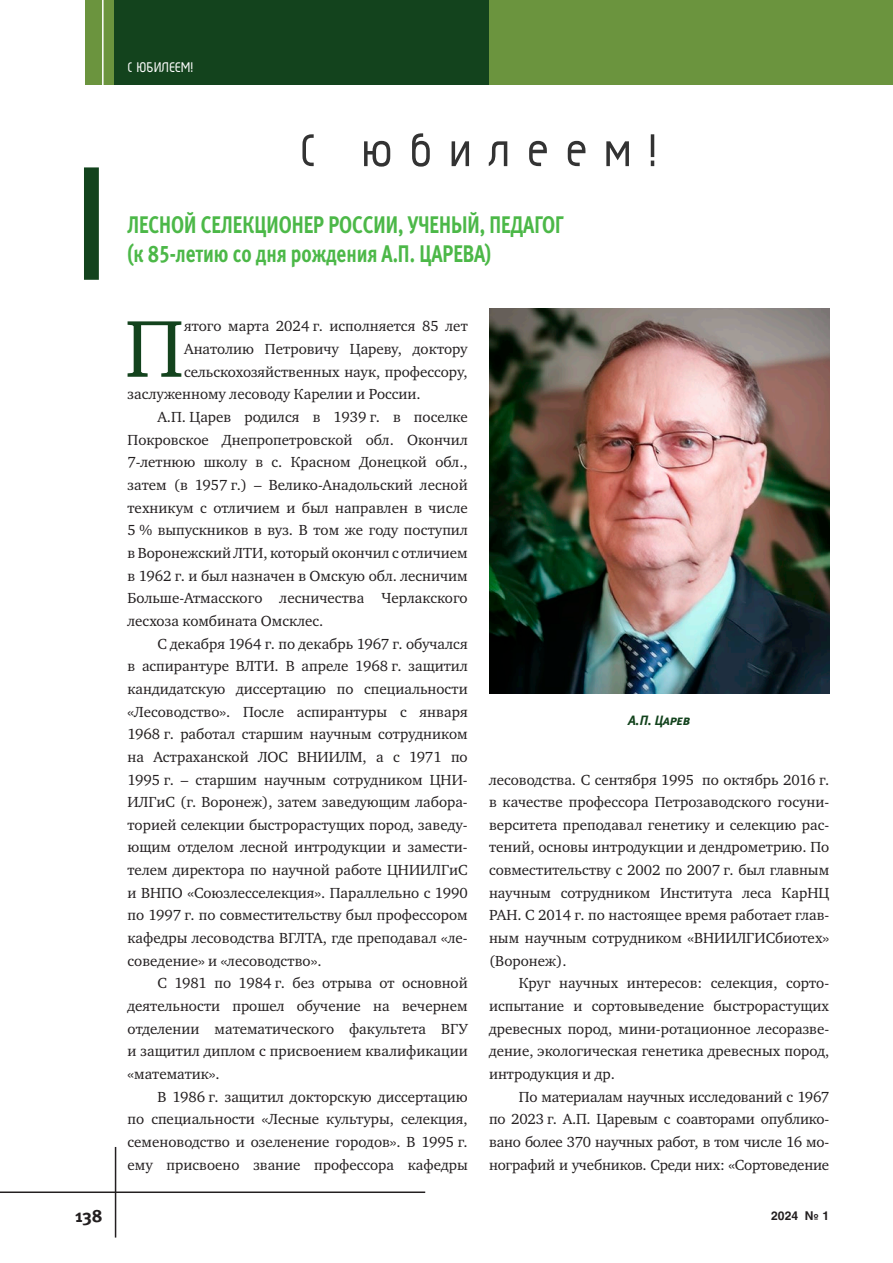
<style>
.page{position:relative;width:893px;height:1263px;background:#fff}
.page>*{position:absolute;margin:0;border:0;box-sizing:border-box;transform-origin:0 0}
.Text{font:82.5px "Charter C";color:#13431d}
.Zag_0{font:700 54px "Magic C";letter-spacing:.3em;color:#333}
.Zag_1{font:24px/28.8px "Meta Bold LFC";color:#4cb848;scale:.8 1}
.t1{font:18px "Meta Bold C";color:#231f20}
.t2{font:700 16.5px "Magic C";color:#fff}
.Text-2{font:15px/22.6px "Charter C";color:#231f20;text-align:justify}
.Ris_Zag{font:italic 13.5px "Meta Bold Caps C";color:#13431d}
.t3{font:700 12px "Helios C";color:#231f20}
</style>
<div class="page">
<div style="left:85px;top:0;width:808px;height:85px;background:#6b943e"></div>
<div style="left:115px;top:0;width:374px;height:85px;background:#13431d"></div>
<hr style="left:102px;top:0;width:2px;height:85px;background:#fff">
<hr style="left:0;top:1191px;width:425px;height:2px;background:#231f20">
<hr style="left:115px;top:1147px;width:1px;height:90px;background:#231f20">
<div style="left:84px;top:167px;width:15px;height:113px;background:#13431d"></div>
<img style="left:489px;top:309px;width:340px;height:385px">
<p class="t2" style="left:128px;top:60px;width:67px">С ЮБИЛЕЕМ!</p>
<p class="Zag_0" style="left:300px;top:124px;width:359px">С юбилеем!</p>
<p class="Zag_1" style="left:128px;top:210px;width:547px">ЛЕСНОЙ СЕЛЕКЦИОНЕР РОССИИ, УЧЕНЫЙ, ПЕДАГОГ (к 85-летию со дня рождения А.П. ЦАРЕВА)</p>
<p class="Text" style="left:125px;top:303px;width:61px">П</p>
<p class="Text-2" style="left:184px;top:315px;width:285px">ятого марта 2024 г. исполняется 85 лет</p>
<p class="Text-2" style="left:184px;top:338px;width:285px">Анатолию Петровичу Цареву, доктору</p>
<p class="Text-2" style="left:184px;top:360px;width:285px">сельскохозяйственных наук, профессору,</p>
<p class="Text-2" style="left:128px;top:383px;width:295px">заслуженному лесоводу Карелии и России.</p>
<p class="Text-2" style="left:128px;top:406px;width:342px;text-indent:30px">А.П. Царев родился в 1939 г. в поселке Покровское Днепропетровской обл. Окончил 7-летнюю школу в с. Красном Донецкой обл., затем (в 1957 г.) – Велико-Анадольский лесной техникум с отличием и был направлен в числе 5 % выпускников в вуз. В том же году поступил в Воронежский ЛТИ, который окончил с отличием в 1962 г. и был назначен в Омскую обл. лесничим Больше-Атмасского лесничества Черлакского лесхоза комбината Омсклес.</p>
<p class="Text-2" style="left:128px;top:632px;width:342px;text-indent:30px">С декабря 1964 г. по декабрь 1967 г. обучался в аспирантуре ВЛТИ. В апреле 1968 г. защитил кандидатскую диссертацию по специальности «Лесоводство». После аспирантуры с января 1968 г. работал старшим научным сотрудником на Астраханской ЛОС ВНИИЛМ, а с 1971 по 1995 г. – старшим научным сотрудником ЦНИ-ИЛГиС (г. Воронеж), затем заведующим лабора&shy;торией селекции быстрорастущих пород, заведу&shy;ющим отделом лесной интродукции и замести&shy;телем директора по научной работе ЦНИИЛГиС и ВНПО «Союзлесселекция». Параллельно с 1990 по 1997 г. по совместительству был профессором кафедры лесоводства ВГЛТА, где преподавал «ле&shy;соведение» и «лесоводство».</p>
<p class="Text-2" style="left:128px;top:972px;width:342px;text-indent:30px">С 1981 по 1984 г. без отрыва от основной деятельности прошел обучение на вечернем отделении математического факультета ВГУ и защитил диплом с присвоением квалификации «математик».</p>
<p class="Text-2" style="left:128px;top:1085px;width:342px;text-indent:30px">В 1986 г. защитил докторскую диссертацию по специальности «Лесные культуры, селекция, семеноводство и озеленение городов». В 1995 г. ему присвоено звание профессора кафедры</p>
<p class="Ris_Zag" style="left:628px;top:712px;width:63px">А.П. Царев</p>
<p class="Text-2" style="left:489px;top:768px;width:342px">лесоводства. С сентября 1995 по октябрь 2016 г. в качестве профессора Петрозаводского госуни&shy;верситета преподавал генетику и селекцию рас&shy;тений, основы интродукции и дендрометрию. По совместительству с 2002 по 2007 г. был главным научным сотрудником Института леса КарНЦ РАН. С 2014 г. по настоящее время работает глав&shy;ным научным сотрудником «ВНИИЛГИСбиотех» (Воронеж).</p>
<p class="Text-2" style="left:489px;top:972px;width:342px;text-indent:30px">Круг научных интересов: селекция, сорто&shy;испытание и сортовыведение быстрорастущих древесных пород, мини-ротационное лесоразве&shy;дение, экологическая генетика древесных пород, интродукция и др.</p>
<p class="Text-2" style="left:489px;top:1085px;width:342px;text-indent:30px">По материалам научных исследований с 1967 по 2023 г. А.П. Царевым с соавторами опублико&shy;вано более 370 научных работ, в том числе 16 мо&shy;нографий и учебников. Среди них: «Сортоведение</p>
<p class="t1" style="left:75px;top:1205px;width:29px">138</p>
<p class="t3" style="left:771px;top:1208px;width:59px">2024 № 1</p>
</div>
